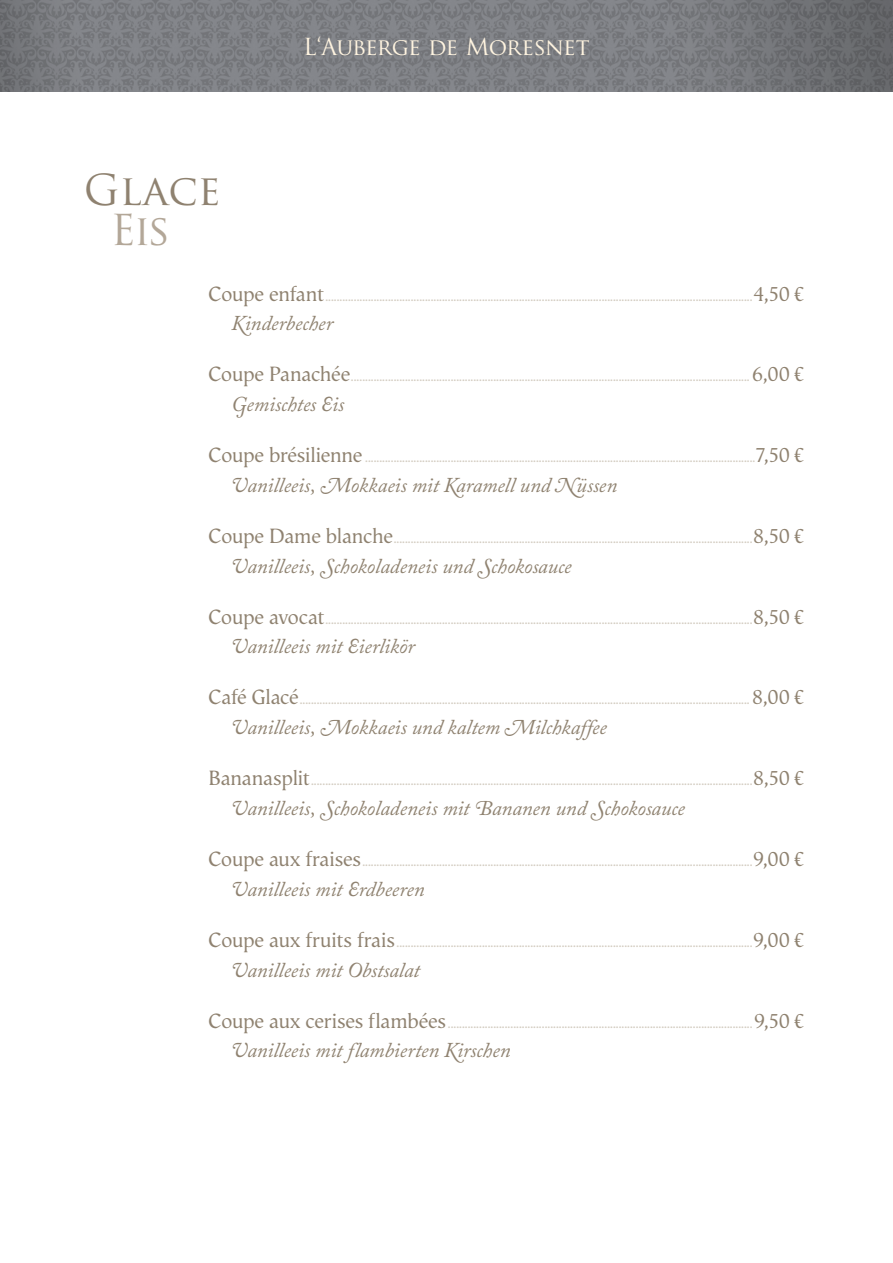
<style>
.page{position:relative;width:893px;height:1263px;background:#fff}
.page>*{position:absolute;margin:0;border:0;box-sizing:border-box;transform-origin:0 0}
.t1{font:41.55px "Trajan Pro";color:#8f8270}
.t2{font:41.55px "Trajan Pro";color:#b3a798}
.t3{font:22.95px "Trajan Pro";letter-spacing:-.04em;color:#fff4e0}
.t4{font:italic 21px "Adobe Caslon Pro";letter-spacing:-.005em;color:#8f8270}
.t5{font:13.5px "Vegaantikva";color:#d4cdc2}
.s1{font-size:21px;color:#8f8270}
</style>
<div class="page">
<img style="left:0;top:0;width:893px;height:92px">
<h1 class="t1" style="left:84px;top:164px;width:138px">Glace</h1>
<h1 class="t2" style="left:110px;top:203px;width:61px">Eis</h1>
<h2 class="t3" style="left:303px;top:32px;width:288px">L‘Auberge de Moresnet</h2>
<p class="t5" style="left:209px;top:288px;width:597px"><span class="s1">Coupe enfant</span>......................................................................................................................................................<span class="s1">4,50 €</span></p>
<h3 class="t4" style="left:232px;top:311px;width:103px">Kinderbecher</h3>
<p class="t5" style="left:209px;top:369px;width:597px"><span class="s1">Coupe Panachée</span>............................................................................................................................................ <span class="s1">6,00 €</span></p>
<h3 class="t4" style="left:232px;top:392px;width:114px">Gemischtes Eis</h3>
<p class="t5" style="left:209px;top:450px;width:597px"><span class="s1">Coupe brésilienne</span> .........................................................................................................................................<span class="s1">7,50 €</span></p>
<h3 class="t4" style="left:232px;top:472px;width:387px">Vanilleeis, Mokkaeis mit Karamell und Nüssen</h3>
<p class="t5" style="left:209px;top:531px;width:597px"><span class="s1">Coupe Dame blanche</span>..............................................................................................................................<span class="s1">8,50 €</span></p>
<h3 class="t4" style="left:232px;top:553px;width:341px">Vanilleeis, Schokoladeneis und Schokosauce</h3>
<p class="t5" style="left:209px;top:611px;width:597px"><span class="s1">Coupe avocat</span>......................................................................................................................................................<span class="s1">8,50 €</span></p>
<h3 class="t4" style="left:232px;top:634px;width:185px">Vanilleeis mit Eierlikör</h3>
<p class="t5" style="left:209px;top:692px;width:597px"><span class="s1">Café Glacé</span>.............................................................................................................................................................. <span class="s1">8,00 €</span></p>
<h3 class="t4" style="left:232px;top:715px;width:376px">Vanilleeis, Mokkaeis und kaltem Milchkaffee</h3>
<p class="t5" style="left:209px;top:773px;width:597px"><span class="s1">Bananasplit</span>...........................................................................................................................................................<span class="s1">8,50 €</span></p>
<h3 class="t4" style="left:232px;top:795px;width:454px">Vanilleeis, Schokoladeneis mit Bananen und Schokosauce</h3>
<p class="t5" style="left:209px;top:854px;width:597px"><span class="s1">Coupe aux fraises</span>.........................................................................................................................................<span class="s1">9,00 €</span></p>
<h3 class="t4" style="left:232px;top:876px;width:194px">Vanilleeis mit Erdbeeren</h3>
<p class="t5" style="left:209px;top:934px;width:597px"><span class="s1">Coupe aux fruits frais</span>.............................................................................................................................<span class="s1">9,00 €</span></p>
<h3 class="t4" style="left:232px;top:957px;width:190px">Vanilleeis mit Obstsalat</h3>
<p class="t5" style="left:209px;top:1015px;width:597px"><span class="s1">Coupe aux cerises flambées</span>...........................................................................................................<span class="s1">9,50 €</span></p>
<h3 class="t4" style="left:232px;top:1038px;width:280px">Vanilleeis mit flambierten Kirschen</h3>
</div>
